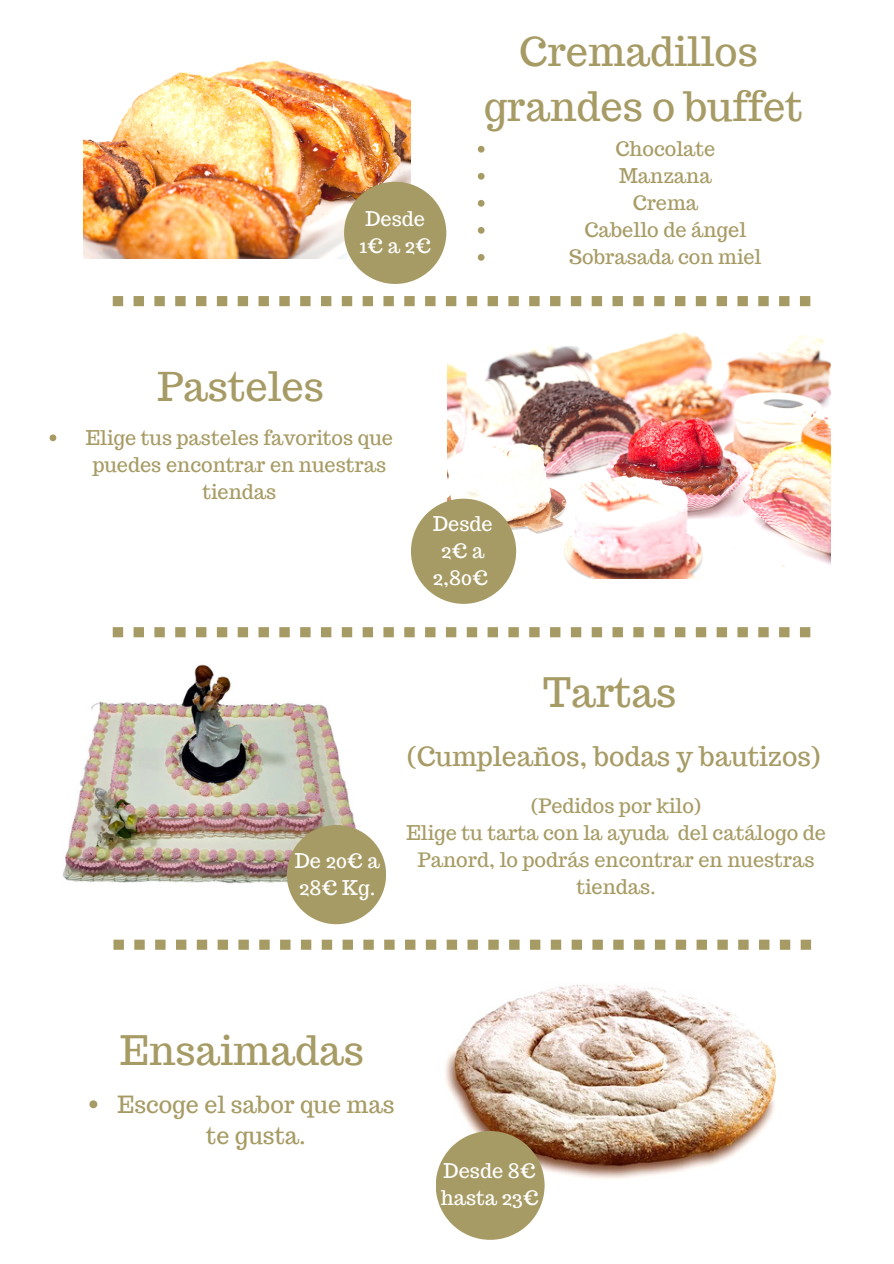
<style>
.page{position:relative;width:894px;height:1264px;background:#fff}
.page>*{position:absolute;margin:0;border:0;box-sizing:border-box;transform-origin:0 0}
.t1{font:39.75px/55.2px "Trocchi";color:#a79b65;text-align:center}
.t2{font:26.55px "Trocchi";color:#a79b65}
.t3{font:23.25px/31.5px "Trocchi";color:#a79b65;text-align:center}
.t4{font:19.8px/27px "Trocchi";color:#a79b65;text-align:center}
.t5{font:19.8px/27px "Trocchi";color:#fff;text-align:center}
</style>
<div class="page">
<svg style="left:50px;top:434px;width:6px;height:7px"></svg>
<svg style="left:477px;top:146px;width:7px;height:7px"></svg>
<svg style="left:477px;top:173px;width:7px;height:7px"></svg>
<svg style="left:477px;top:200px;width:7px;height:7px"></svg>
<svg style="left:477px;top:227px;width:7px;height:7px"></svg>
<svg style="left:477px;top:254px;width:7px;height:7px"></svg>
<svg style="left:89px;top:1100px;width:8px;height:8px"></svg>
<img style="left:447px;top:332px;width:383px;height:247px">
<img style="left:83px;top:60px;width:327px;height:198px">
<svg style="left:113px;top:296px;width:405px;height:10px"></svg>
<svg style="left:529px;top:296px;width:282px;height:10px"></svg>
<svg style="left:113px;top:939px;width:406px;height:10px"></svg>
<svg style="left:530px;top:939px;width:282px;height:10px"></svg>
<svg style="left:113px;top:627px;width:405px;height:10px"></svg>
<svg style="left:529px;top:627px;width:282px;height:10px"></svg>
<img style="left:445px;top:984px;width:332px;height:203px">
<svg style="left:411px;top:498px;width:105px;height:106px"></svg>
<svg style="left:344px;top:182px;width:102px;height:102px"></svg>
<svg style="left:436px;top:1130px;width:108px;height:109px;background:#b2a67a"></svg>
<img style="left:63px;top:664px;width:293px;height:220px">
<svg style="left:287px;top:825px;width:99px;height:99px;background:#b5aa7e"></svg>
<p class="t5" style="left:359px;top:205px;width:74px">Desde<br>1€ a 2€</p>
<h1 class="t1" style="left:157px;top:358px;width:168px">Pasteles</h1>
<p class="t4" style="left:86px;top:424px;width:308px">Elige tus pasteles favoritos que puedes encontrar en nuestras tiendas</p>
<h1 class="t1" style="left:483px;top:23px;width:320px">Cremadillos grandes o buffet</h1>
<p class="t4" style="left:569px;top:135px;width:194px">Chocolate<br>Manzana<br>Crema<br>Cabello de ángel<br>Sobrasada con miel</p>
<p class="t5" style="left:433px;top:510px;width:61px">Desde<br>2€ a<br>2,80€</p>
<h1 class="t1" style="left:543px;top:664px;width:134px">Tartas</h1>
<p class="t5" style="left:294px;top:847px;width:87px;text-align:left">De 20€ a<br>28€ Kg.</p>
<h2 class="t2" style="left:407px;top:739px;width:414px">(Cumpleaños, bodas y bautizos)</h2>
<p class="t4" style="left:406px;top:792px;width:421px">(Pedidos por kilo)<br>Elige tu tarta con la ayuda del catálogo de<br>Panord, lo podrás encontrar en nuestras tiendas.</p>
<h1 class="t1" style="left:120px;top:1022px;width:245px">Ensaimadas</h1>
<p class="t3" style="left:118px;top:1088px;width:278px">Escoge el sabor que mas te gusta.</p>
<p class="t5" style="left:440px;top:1156px;width:100px;text-align:left">Desde 8€ hasta 23€</p>
</div>
